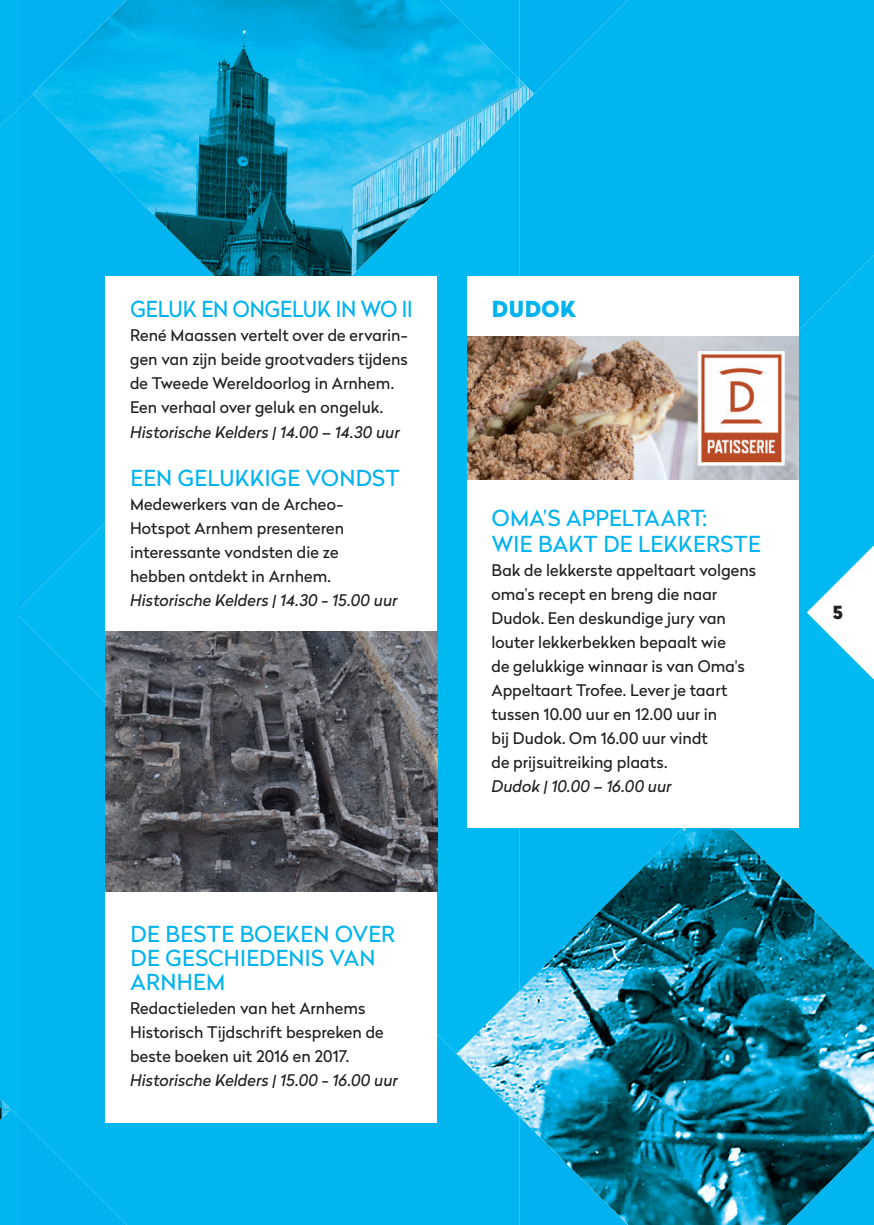
<style>
.page{position:relative;width:874px;height:1225px;background:#fff}
.page>*{position:absolute;margin:0;border:0;box-sizing:border-box;transform-origin:0 0}
.t1{font:22px/24px "Radikal";letter-spacing:.01em;color:#00b3ef}
.t2{font:22px "Radikal";letter-spacing:-.01em;color:#00b3ef;scale:.95 1}
.t3{font:900 22px "Radikal";letter-spacing:.025em;color:#00b3ef}
.t4{font:900 18px "Radikal";color:#231f20}
.t5{font:16px/24px "Radikal";letter-spacing:.005em;color:#231f20}
.t6{font:italic 16px "Radikal";letter-spacing:.005em;color:#231f20}
</style>
<div class="page">
<div style="left:519px;top:615px;width:354px;height:610px;background:#00b9f1"></div>
<div style="left:127px;top:615px;width:392px;height:610px;background:#00b5f0"></div>
<div style="left:519px;top:0;width:354px;height:609px;background:#00b5f0"></div>
<div style="left:127px;top:208px;width:392px;height:401px;background:#00b9f1"></div>
<div style="left:519px;top:0;width:108px;height:109px;background:#00b5f0"></div>
<div style="left:0;top:0;width:127px;height:1225px;background:#00b5f0"></div>
<img style="left:0;top:1098px;width:11px;height:22px">
<img style="left:33px;top:0;width:486px;height:208px">
<img style="left:146px;top:207px;width:274px;height:70px">
<img style="left:519px;top:79px;width:15px;height:30px">
<img style="left:33px;top:0;width:94px;height:94px">
<img style="left:456px;top:991px;width:63px;height:62px">
<img style="left:589px;top:803px;width:214px;height:422px">
<img style="left:519px;top:920px;width:71px;height:196px">
<img style="left:802px;top:899px;width:71px;height:309px">
<img style="left:456px;top:1053px;width:63px;height:63px">
<img style="left:519px;top:1116px;width:108px;height:109px">
<div style="left:106px;top:277px;width:331px;height:846px;background:#fff"></div>
<img style="left:106px;top:631px;width:331px;height:260px">
<div style="left:467px;top:277px;width:331px;height:551px;background:#fff"></div>
<img style="left:467px;top:336px;width:331px;height:143px">
<svg style="left:806px;top:545px;width:67px;height:134px"></svg>
<h1 class="t2" style="left:130px;top:294px;width:298px">GELUK EN ONGELUK IN WO II</h1>
<p class="t5" style="left:130px;top:323px;width:279px">René Maassen vertelt over de ervarin&shy;gen van zijn beide grootvaders tijdens de Tweede Wereldoorlog in Arnhem.<br>Een verhaal over geluk en ongeluk.</p>
<p class="t6" style="left:130px;top:420px;width:271px">Historische Kelders | 14.00 – 14.30 uur</p>
<h1 class="t1" style="left:130px;top:465px;width:270px">EEN GELUKKIGE VONDST</h1>
<p class="t5" style="left:130px;top:491px;width:215px">Medewerkers van de Archeo-<br>Hotspot Arnhem presenteren interessante vondsten die ze hebben ontdekt in Arnhem.</p>
<p class="t6" style="left:130px;top:588px;width:269px">Historische Kelders | 14.30 - 15.00 uur</p>
<h1 class="t1" style="left:130px;top:921px;width:266px">DE BESTE BOEKEN OVER<br>DE GESCHIEDENIS VAN<br>ARNHEM</h1>
<p class="t5" style="left:130px;top:995px;width:255px">Redactieleden van het Arnhems<br>Historisch Tijdschrift bespreken de beste boeken uit 2016 en 2017.</p>
<p class="t6" style="left:130px;top:1068px;width:269px">Historische Kelders | 15.00 - 16.00 uur</p>
<h1 class="t3" style="left:491px;top:293px;width:86px">DUDOK</h1>
<h1 class="t1" style="left:491px;top:504px;width:270px;line-height:26px">OMA’S APPELTAART:<br>WIE BAKT DE LEKKERSTE</h1>
<p class="t5" style="left:491px;top:557px;width:266px">Bak de lekkerste appeltaart volgens oma’s recept en breng die naar<br>Dudok. Een deskundige jury van louter lekkerbekken bepaalt wie<br>de gelukkige winnaar is van Oma's<br>Appeltaart Trofee. Lever je taart tussen 10.00 uur en 12.00 uur in<br>bij Dudok. Om 16.00 uur vindt<br>de prijsuitreiking plaats.</p>
<p class="t6" style="left:491px;top:774px;width:182px">Dudok | 10.00 – 16.00 uur</p>
<p class="t4" style="left:832px;top:599px;width:11px">5</p>
</div>
